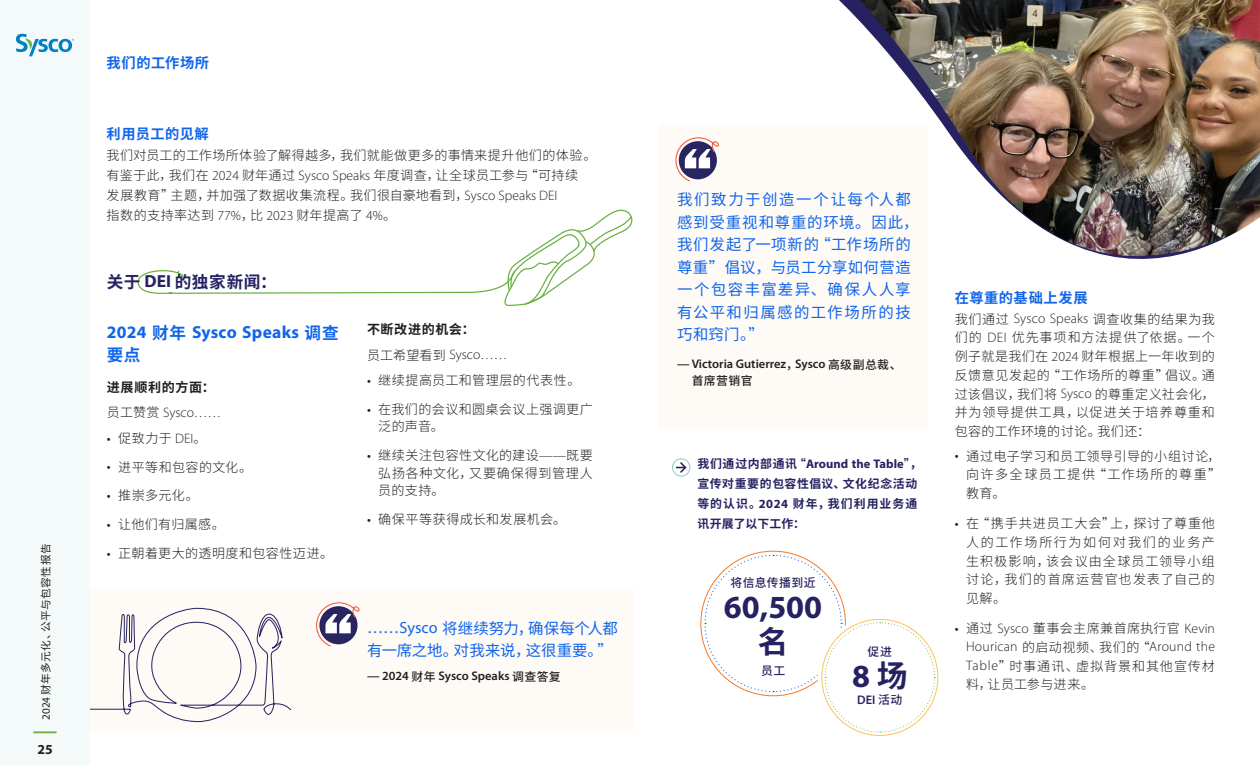
<style>
.page{position:relative;width:1260px;height:765px;background:#fff}
.page>*{position:absolute;margin:0;border:0;box-sizing:border-box;transform-origin:0 0}
.t1{font:700 32.38px "Myriad Pro";color:#262261}
.t2{font:700 30.75px "Noto Sans CJ Ksc";color:#262261}
.P-14pt_Intro_Copy_Info_Title{font:700 17.5px "Myriad Pro";letter-spacing:.02em;color:#1165eb}
.P-14pt_Intro_Copy_Info_Title-2{font:700 16.62px "Noto Sans CJ Ksc";letter-spacing:.035em;color:#262261}
.P-14pt_Intro_Copy_Info_Title-3{font:700 16.62px "Noto Sans CJ Ksc";color:#1165eb}
.P-13pt_Quote{font:15.5px/22.5px "Noto Sans CJ Ksc";letter-spacing:.05em;color:#1165eb}
.P-13pt_Quote-2{font:15.5px/22.5px "Noto Sans CJ Ksc";color:#1165eb}
.P-12pt_Paragrah_Section_Head{font:700 14.25px "Noto Sans CJ Ksc";letter-spacing:.035em;color:#1165eb}
.P-11pt_Body_Bullet_List{font:300 13.75px "Myriad Pro";letter-spacing:.015em;color:#231f20}
.P-12pt_Paragrah_Section_Head-2{font:300 13.75px "Myriad Pro";color:#231f20}
.t3{font:700 13.75px "Myriad Pro";color:#231f20}
.P-12pt_Paragrah_Section_Head-3{font:300 13px/18.8px "Noto Sans CJ Ksc";letter-spacing:.03em;color:#231f20;text-align:justify}
.P-11pt_Body_Bullet_List-2{font:300 13px/18.8px "Noto Sans CJ Ksc";letter-spacing:.04em;color:#231f20;text-align:justify}
.P-11pt_Body_Bullet_List-3{font:300 13px/18.8px "Noto Sans CJ Ksc";letter-spacing:.06em;color:#231f20}
.P-12pt_Paragrah_Section_Head-4{font:700 13px "Noto Sans CJ Ksc";letter-spacing:.045em;color:#231f20}
.P-10pt_Body_Copy{font:600 12.5px "Myriad Pro";color:#231f20}
.P-10pt_Body_Copy-2{font:700 12.5px "Myriad Pro";letter-spacing:.005em;color:#262261}
.t4{font:600 12.5px "Myriad Pro";color:#262261}
.P-10pt_Body_Copy-3{font:700 11.88px/20px "Noto Sans CJ Ksc";letter-spacing:.055em;color:#262261;text-align:justify}
.t5{font:500 11.88px "Noto Sans CJ Ksc";letter-spacing:.035em;color:#262261}
.P-10pt_Body_Copy-4{font:500 11.88px "Noto Sans CJ Ksc";letter-spacing:.04em;color:#231f20}
.t6{font:10.75px "Noto Sans CJ Ksc";letter-spacing:.035em;color:#231f20}
.s1{font-family:"Myriad Pro";font-size:11.25px}
.s2{font-family:"Myriad Pro";font-size:13.75px}
.s3{font-family:"Myriad Pro";font-size:17.5px}
.s4{font-family:"Noto Sans CJ Ksc";font-size:16.62px}
.s5{font-family:"Noto Sans CJ Ksc";font-size:13px}
.s6{font-family:"Myriad Pro";font-weight:400;font-size:13.75px}
.s7{font-family:"Myriad Pro";font-size:16.25px}
.s8{font-family:"Noto Sans CJ Ksc";font-weight:500;font-size:11.88px}
.s9{font-family:"Noto Sans CJ Ksc";font-size:11.88px}
.s10{font-family:"Myriad Pro";font-size:12.5px}
.s11{font-family:"Noto Sans CJ Ksc";font-size:30.75px}
</style>
<div class="page">
<img style="left:674px;top:0;width:586px;height:476px">
<div style="left:89px;top:590px;width:545px;height:141px;background:#fefaf6"></div>
<div style="left:659px;top:124px;width:269px;height:305px;background:#fefaf6"></div>
<svg style="left:696px;top:546px;width:155px;height:155px"></svg>
<svg style="left:818px;top:615px;width:124px;height:125px"></svg>
<svg style="left:704px;top:554px;width:231px;height:179px"></svg>
<svg style="left:90px;top:607px;width:200px;height:115px"></svg>
<svg style="left:137px;top:209px;width:496px;height:98px"></svg>
<div style="left:672px;top:458px;width:18px;height:19px;border:1px solid #8fc9c6;border-radius:50%"></div>
<svg style="left:676px;top:460px;width:12px;height:15px"></svg>
<svg style="left:675px;top:137px;width:44px;height:45px"></svg>
<svg style="left:316px;top:602px;width:44px;height:45px"></svg>
<div style="left:0;top:0;width:90px;height:765px;background:#f4faf9"></div>
<hr style="left:33px;top:731px;width:24px;height:2px;background:#6db33f">
<svg style="left:16px;top:34px;width:58px;height:22px"></svg>
<p class="t6" style="left:40px;top:720px;width:178px;rotate:-90deg"><span class="s1">2024</span> 财年多元化、公平与包容性报告</p>
<p class="t3" style="left:37px;top:740px;width:17px">25</p>
<p class="P-12pt_Paragrah_Section_Head" style="left:107px;top:55px;width:104px">我们的工作场所</p>
<p class="P-12pt_Paragrah_Section_Head" style="left:107px;top:125px;width:104px">利用员工的见解</p>
<p class="P-12pt_Paragrah_Section_Head-3" style="left:107px;top:146px;width:491px;line-height:20px;text-align:left">我们对员工的工作场所体验了解得越多，我们就能做更多的事情来提升他们的体验。有鉴于此，我们在 <span class="s2">2024</span> 财年通过 <span class="s2">Sysco Speaks</span> 年度调查，让全球员工参与“可持续<br>发展教育”主题，并加强了数据收集流程。我们很自豪地看到，<span class="s2">Sysco Speaks DEI<br></span>指数的支持率达到 <span class="s2">77%</span>，比 <span class="s2">2023</span> 财年提高了 <span class="s2">4%</span>。</p>
<p class="P-14pt_Intro_Copy_Info_Title-2" style="left:107px;top:272px;width:171px">关于 <span class="s3">DEI</span> 的独家新闻：</p>
<p class="P-14pt_Intro_Copy_Info_Title" style="left:107px;top:321px;width:233px">2024 <span class="s4">财年</span> Sysco Speaks <span class="s4">调查</span></p>
<p class="P-14pt_Intro_Copy_Info_Title-3" style="left:107px;top:346px;width:35px">要点</p>
<p class="P-12pt_Paragrah_Section_Head-4" style="left:107px;top:380px;width:109px">进展顺利的方面：</p>
<p class="P-12pt_Paragrah_Section_Head-2" style="left:107px;top:404px;width:116px"><span class="s5">员工赞赏</span> Sysco……</p>
<p class="P-11pt_Body_Bullet_List-2" style="left:107px;top:429px;width:101px"><span class="s6">•</span> 促致力于 <span class="s2">DEI</span>。</p>
<p class="P-11pt_Body_Bullet_List-2" style="left:107px;top:458px;width:147px"><span class="s6">•</span> 进平等和包容的文化。</p>
<p class="P-11pt_Body_Bullet_List-2" style="left:107px;top:487px;width:93px"><span class="s6">•</span> 推崇多元化。</p>
<p class="P-11pt_Body_Bullet_List-2" style="left:107px;top:515px;width:119px"><span class="s6">•</span> 让他们有归属感。</p>
<p class="P-11pt_Body_Bullet_List-2" style="left:107px;top:544px;width:228px"><span class="s6">•</span> 正朝着更大的透明度和包容性迈进。</p>
<p class="P-12pt_Paragrah_Section_Head-4" style="left:367px;top:322px;width:109px">不断改进的机会：</p>
<p class="P-12pt_Paragrah_Section_Head-2" style="left:367px;top:346px;width:142px"><span class="s5">员工希望看到</span> Sysco……</p>
<p class="P-11pt_Body_Bullet_List-2" style="left:367px;top:371px;width:215px"><span class="s6">•</span> 继续提高员工和管理层的代表性。</p>
<p class="P-11pt_Body_Bullet_List-2" style="left:378px;top:401px;width:216px;line-height:17.5px;text-indent:-11px"><span class="s6">•</span> 在我们的会议和圆桌会议上强调更广泛的声音。</p>
<p class="P-11pt_Body_Bullet_List-2" style="left:378px;top:447px;width:216px;line-height:17.5px;text-indent:-11px"><span class="s6">•</span> 继续关注包容性文化的建设<span class="s2">——</span>既要弘扬各种文化，又要确保得到管理人员的支持。</p>
<p class="P-11pt_Body_Bullet_List-2" style="left:367px;top:510px;width:201px"><span class="s6">•</span> 确保平等获得成长和发展机会。</p>
<p class="P-13pt_Quote-2" style="left:367px;top:617px;width:252px"><span class="s7">……Sysco</span> 将继续努力，确保每个人都有一席之地。对我来说，这很重要。”</p>
<p class="P-10pt_Body_Copy" style="left:367px;top:668px;width:195px">— 2024 <span class="s8">财年</span> Sysco Speaks <span class="s8">调查答复</span></p>
<p class="P-13pt_Quote" style="left:677px;top:189px;width:243px">我们致力于创造一个让每个人都感到受重视和尊重的环境。因此，我们发起了一项新的“工作场所的尊重”倡议，与员工分享如何营造一个包容丰富差异、确保人人享有公平和归属感的工作场所的技巧和窍门。”</p>
<p class="P-10pt_Body_Copy" style="left:677px;top:356px;width:226px">— Victoria Gutierrez<span class="s8">，</span>Sysco <span class="s8">高级副总裁、</span></p>
<p class="P-10pt_Body_Copy-4" style="left:692px;top:374px;width:62px">首席营销官</p>
<p class="P-10pt_Body_Copy-2" style="left:697px;top:456px;width:226px"><span class="s9">我们通过内部通讯“</span>Around the Table<span class="s9">”，</span></p>
<p class="P-10pt_Body_Copy-3" style="left:697px;top:474px;width:221px">宣传对重要的包容性倡议、文化纪念活动等的认识。<span class="s10">2024</span> 财年，我们利用业务通讯开展了以下工作：</p>
<p class="t5" style="left:731px;top:576px;width:87px">将信息传播到近</p>
<p class="t1" style="left:724px;top:586px;width:100px">60,500</p>
<p class="t2" style="left:758px;top:624px;width:32px">名</p>
<p class="t5" style="left:761px;top:664px;width:26px">员工</p>
<p class="t5" style="left:868px;top:645px;width:26px">促进</p>
<p class="t1" style="left:852px;top:655px;width:57px">8 <span class="s11">场</span></p>
<p class="t4" style="left:857px;top:692px;width:47px">DEI <span class="s8">活动</span></p>
<p class="P-12pt_Paragrah_Section_Head" style="left:955px;top:290px;width:134px">在尊重的基础上发展</p>
<p class="P-12pt_Paragrah_Section_Head-3" style="left:955px;top:310px;width:262px">我们通过 <span class="s2">Sysco Speaks</span> 调查收集的结果为我们的 <span class="s2">DEI</span> 优先事项和方法提供了依据。一个例子就是我们在 <span class="s2">2024</span> 财年根据上一年收到的反馈意见发起的“工作场所的尊重”倡议。通过该倡议，我们将 <span class="s2">Sysco</span> 的尊重定义社会化，并为领导提供工具，以促进关于培养尊重和包容的工作环境的讨论。我们还：</p>
<p class="P-11pt_Body_Bullet_List-2" style="left:966px;top:447px;width:257px;text-indent:-11px"><span class="s6">•</span> 通过电子学习和员工领导引导的小组讨论，向许多全球员工提供“工作场所的尊重”教育。</p>
<p class="P-11pt_Body_Bullet_List-2" style="left:966px;top:514px;width:250px;text-indent:-11px"><span class="s6">•</span> 在“携手共进员工大会”上，探讨了尊重他人的工作场所行为如何对我们的业务产生积极影响，该会议由全球员工领导小组讨论，我们的首席运营官也发表了自己的见解。</p>
<p class="P-11pt_Body_Bullet_List-2" style="left:955px;top:619px;width:262px"><span class="s6">•</span> 通过 <span class="s2">Sysco</span> 董事会主席兼首席执行官 <span class="s2">Kevin</span></p>
<p class="P-11pt_Body_Bullet_List" style="left:966px;top:639px;width:250px">Hourican <span class="s5">的启动视频、我们的“</span>Around the</p>
<p class="P-11pt_Body_Bullet_List-3" style="left:966px;top:657px;width:250px"><span class="s2">Table</span>”时事通讯、虚拟背景和其他宣传材料，让员工参与进来。</p>
</div>
